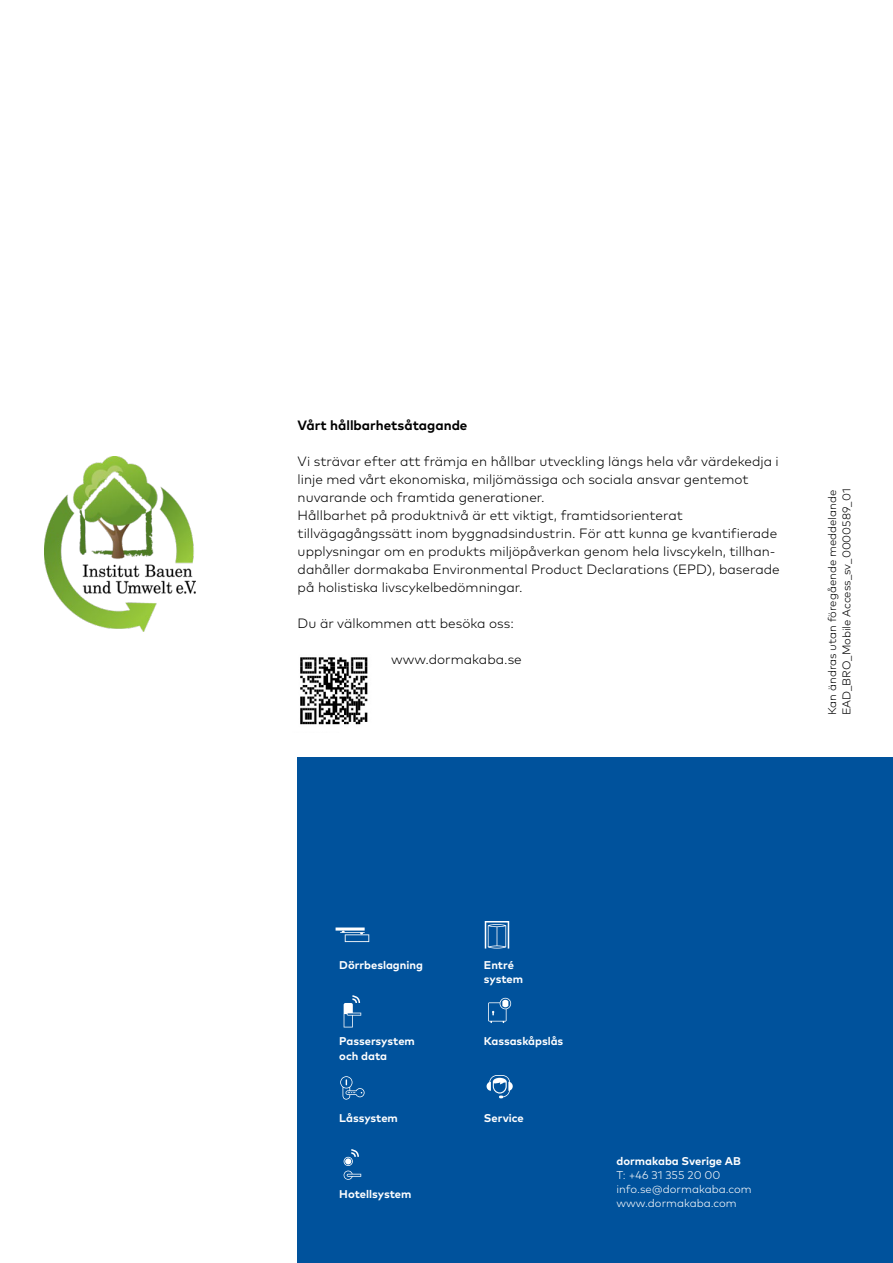
<style>
.page{position:relative;width:893px;height:1263px;background:#fff}
.page>*{position:absolute;margin:0;border:0;box-sizing:border-box;transform-origin:0 0}
.t1{font:300 13.5px/18px "Mark Pro";color:#000}
.t2{font:700 13.5px "Mark Pro";color:#000}
.t3{font:700 11.25px/14.2px "Mark Pro";color:#fff}
.t4{font:300 11.25px/14.2px "Mark Pro";color:#000}
.t5{font:300 11.25px/14.2px "Mark Pro";color:#fff}
</style>
<div class="page">
<img style="left:45px;top:457px;width:151px;height:175px">
<div style="left:298px;top:758px;width:595px;height:505px;background:#00529c"></div>
<img style="left:300px;top:657px;width:68px;height:68px">
<svg style="left:336px;top:927px;width:33px;height:15px"></svg>
<svg style="left:485px;top:921px;width:24px;height:27px"></svg>
<svg style="left:344px;top:995px;width:17px;height:32px"></svg>
<svg style="left:340px;top:1076px;width:25px;height:23px"></svg>
<svg style="left:344px;top:1149px;width:17px;height:31px"></svg>
<svg style="left:488px;top:998px;width:23px;height:25px"></svg>
<svg style="left:487px;top:1075px;width:26px;height:23px"></svg>
<p class="t2" style="left:298px;top:414px;width:171px">Vårt hållbarhetsåtagande</p>
<p class="t1" style="left:298px;top:451px;width:483px">Vi strävar efter att främja en hållbar utveckling längs hela vår värdekedja i linje med vårt ekonomiska, miljömässiga och sociala ansvar gentemot nuvarande och framtida generationer.<br>Hållbarhet på produktnivå är ett viktigt, framtidsorienterat tillvägagångssätt inom byggnadsindustrin. För att kunna ge kvantifierade upplysningar om en produkts miljöpåverkan genom hela livscykeln, tillhan&shy;dahåller dormakaba Environmental Product Declarations (EPD), baserade på holistiska livscykelbedömningar.</p>
<p class="t1" style="left:298px;top:613px;width:218px">Du är välkommen att besöka oss:</p>
<p class="t1" style="left:391px;top:649px;width:132px">www.dormakaba.se</p>
<p class="t4" style="left:824px;top:715px;width:228px;rotate:-90deg">Kan ändras utan föregående meddelande<br>EAD_BRO_Mobile Access_sv_0000589_01</p>
<p class="t3" style="left:339px;top:957px;width:85px">Dörrbeslagning</p>
<p class="t3" style="left:484px;top:957px;width:41px">Entré system</p>
<p class="t3" style="left:339px;top:1033px;width:77px">Passersystem och data</p>
<p class="t3" style="left:484px;top:1033px;width:81px">Kassaskåpslås</p>
<p class="t3" style="left:339px;top:1110px;width:60px">Låssystem</p>
<p class="t3" style="left:484px;top:1110px;width:41px">Service</p>
<p class="t3" style="left:339px;top:1186px;width:74px">Hotellsystem</p>
<p class="t3" style="left:617px;top:1152px;width:126px">dormakaba Sverige AB</p>
<p class="t5" style="left:617px;top:1167px;width:137px">T: +46 31 355 20 00 info.se@dormakaba.com www.dormakaba.com</p>
</div>
